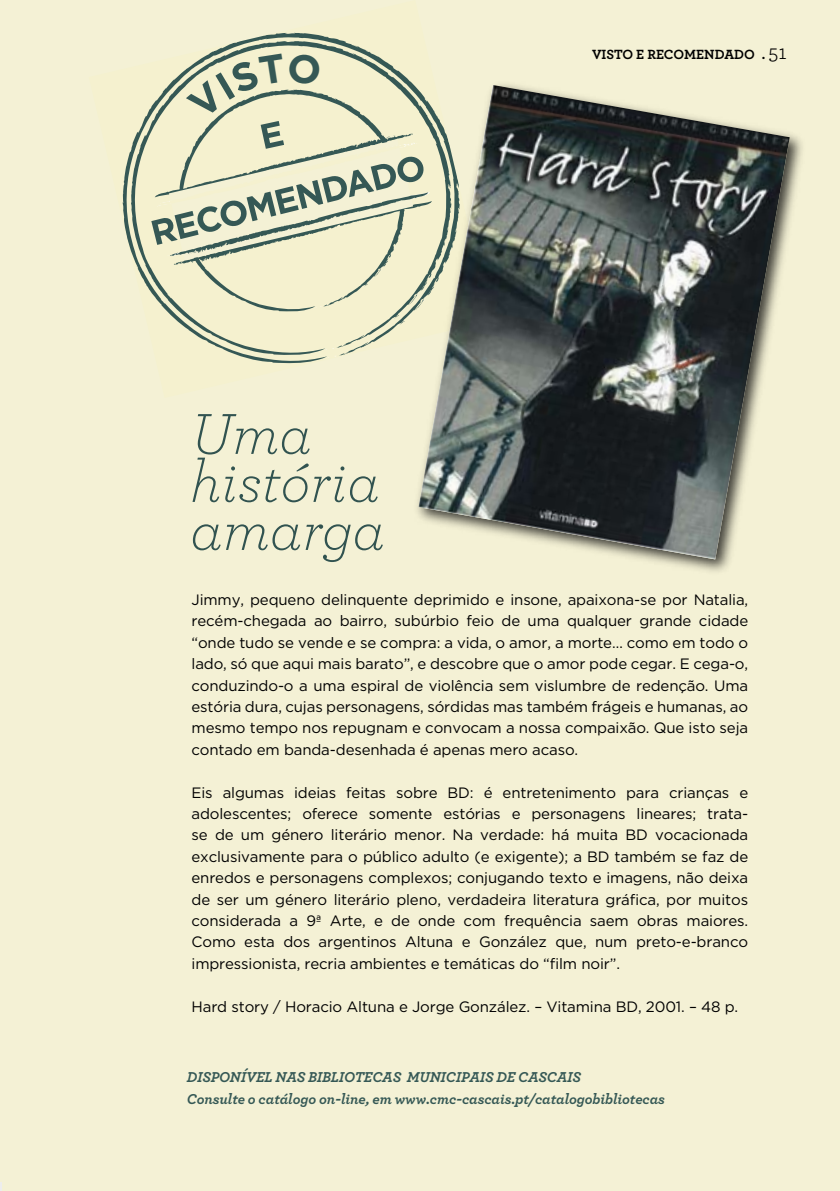
<style>
.page{position:relative;width:840px;height:1191px;background:#fff}
.page>*{position:absolute;margin:0;border:0;box-sizing:border-box;transform-origin:0 0}
.t1{font:italic 300 60.4px/48px "Archer";color:#315350}
.t2{font:15px/21.4px "Gotham";letter-spacing:-.01em;color:#000;text-align:justify}
.t3{font:italic 700 15px/22px "Archer";letter-spacing:-.01em;color:#355855}
.t4{font:700 14px "Archer";color:#000}
.s1{font-weight:400;font-size:21px}
</style>
<div class="page">
<div style="left:0;top:0;width:839px;height:1191px;background:#f4f1d5"></div>
<svg style="left:122px;top:32px;width:222px;height:332px"></svg>
<svg style="left:131px;top:41px;width:280px;height:314px"></svg>
<svg style="left:324px;top:347px;width:13px;height:11px"></svg>
<svg style="left:392px;top:307px;width:19px;height:19px"></svg>
<svg style="left:178px;top:271px;width:227px;height:41px"></svg>
<svg style="left:314px;top:306px;width:8px;height:2px"></svg>
<svg style="left:363px;top:278px;width:9px;height:9px"></svg>
<div style="left:411px;top:78px;width:396px;height:499px;background:#000;opacity:.75"></div>
<img style="left:418px;top:85px;width:371px;height:474px">
<svg style="left:0;top:1182px;width:2px;height:9px"></svg>
<svg style="left:151px;top:53px;width:300px;height:218px"></svg>
<h1 class="t1" style="left:190px;top:407px;width:196px">Uma história amarga</h1>
<p class="t4" style="left:695px;top:44px;width:94px">RÚBRICA <span class="s1">. 51</span></p>
<p class="t4" style="left:591px;top:43px;width:164px">VISTO E RECOMENDADO</p>
<p class="t4" style="left:761px;top:43px;width:5px">.</p>
<p class="t2" style="left:191px;top:588px;width:558px">Jimmy, pequeno delinquente deprimido e insone, apaixona-se por Natalia, recém-chegada ao bairro, subúrbio feio de uma qualquer grande cidade “onde tudo se vende e se compra: a vida, o amor, a morte… como em todo o lado, só que aqui mais barato”, e descobre que o amor pode cegar. E cega-o, conduzindo-o a uma espiral de violência sem vislumbre de redenção. Uma estória dura, cujas personagens, sórdidas mas também frágeis e humanas, ao mesmo tempo nos repugnam e convocam a nossa compaixão. Que isto seja contado em banda-desenhada é apenas mero acaso.</p>
<p class="t2" style="left:191px;top:781px;width:558px">Eis algumas ideias feitas sobre BD: é entretenimento para crianças e adolescentes; oferece somente estórias e personagens lineares; trata&shy;se de um género literário menor. Na verdade: há muita BD vocacionada exclusivamente para o público adulto (e exigente); a BD também se faz de enredos e personagens complexos; conjugando texto e imagens, não deixa de ser um género literário pleno, verdadeira literatura gráfica, por muitos considerada a 9ª Arte, e de onde com frequência saem obras maiores.<br>Como esta dos argentinos Altuna e González que, num preto-e-branco impressionista, recria ambientes e temáticas do “film noir”.</p>
<p class="t2" style="left:191px;top:995px;width:548px">Hard story / Horacio Altuna e Jorge González. – Vitamina BD, 2001. – 48 p.</p>
<p class="t3" style="left:187px;top:1064px;width:479px">DISPONÍVEL NAS BIBLIOTECAS MUNICIPAIS DE CASCAIS<br>Consulte o catálogo on-line, em www.cmc-cascais.pt/catalogobibliotecas</p>
</div>
